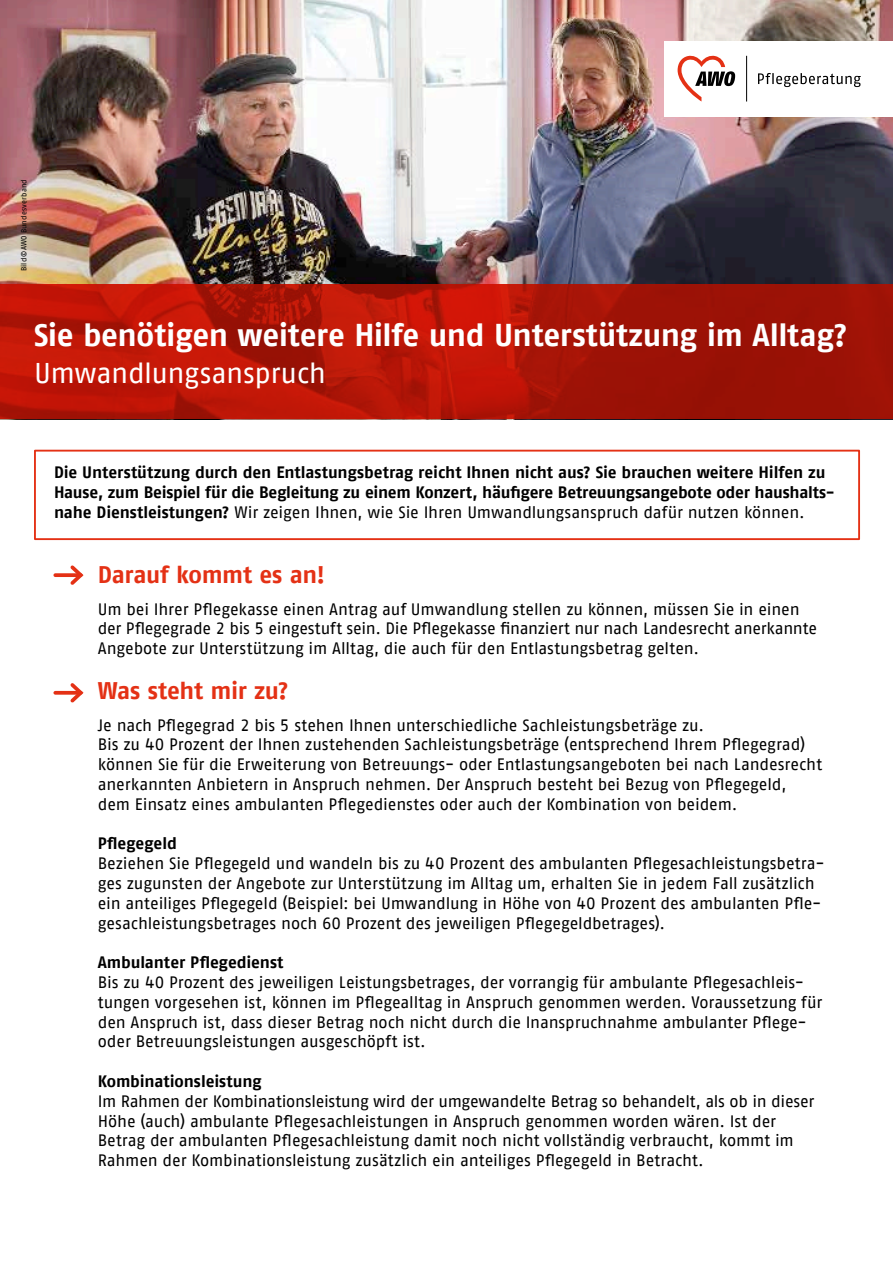
<style>
.page{position:relative;width:893px;height:1263px;background:#fff}
.page>*{position:absolute;margin:0;border:0;box-sizing:border-box;transform-origin:0 0}
.t1{font:700 31.5px "AWO Fago Office";letter-spacing:-.01em;color:#fff}
.t2{font:28.5px "AWO Fago Office";letter-spacing:-.02em;color:#fff}
.t3{font:700 24px "AWO Fago Office";letter-spacing:-.015em;color:#e43115}
.t4{font:16.5px/19.8px "AWO Fago Office";letter-spacing:-.01em;color:#000}
.t5{font:700 16.5px/19.8px "AWO Fago Office";letter-spacing:-.01em;color:#000}
.t6{font:7.5px "AWO Fago Office";letter-spacing:.015em;color:#000}
.s1{font-weight:400}
</style>
<div class="page">
<img style="left:0;top:0;width:893px;height:285px">
<svg style="left:0;top:285px;width:893px;height:134px;background:#af1406"></svg>
<div style="left:664px;top:41px;width:229px;height:75px;background:#fff"></div>
<hr style="left:746px;top:56px;width:1px;height:46px;background:#000">
<svg style="left:758px;top:73px;width:103px;height:14px"></svg>
<svg style="left:678px;top:55px;width:57px;height:47px"></svg>
<div style="left:34px;top:450px;width:826px;height:90px;border:2px solid #e43115"></div>
<svg style="left:55px;top:573px;width:12px;height:4px"></svg>
<svg style="left:67px;top:565px;width:17px;height:20px"></svg>
<svg style="left:55px;top:691px;width:12px;height:4px"></svg>
<svg style="left:67px;top:683px;width:17px;height:20px"></svg>
<p class="t6" style="left:20px;top:271px;width:94px;rotate:-90deg">Bild©AWO Bundesverband</p>
<h1 class="t1" style="left:34px;top:316px;width:815px">Sie benötigen weitere Hilfe und Unterstützung im Alltag?</h1>
<h2 class="t2" style="left:34px;top:357px;width:293px">Umwandlungsanspruch</h2>
<p class="t5" style="left:54px;top:462px;width:782px">Die Unterstützung durch den Entlastungsbetrag reicht Ihnen nicht aus? Sie brauchen weitere Hilfen zu<br>Hause, zum Beispiel für die Begleitung zu einem Konzert, häufigere Betreuungsangebote oder haushalts&shy;nahe Dienstleistungen? <span class="s1">Wir zeigen Ihnen, wie Sie Ihren Umwandlungsanspruch dafür nutzen können.</span></p>
<h3 class="t3" style="left:98px;top:560px;width:229px">Darauf kommt es an!</h3>
<p class="t4" style="left:98px;top:599px;width:721px">Um bei Ihrer Pflegekasse einen Antrag auf Umwandlung stellen zu können, müssen Sie in einen der Pflegegrade 2 bis 5 eingestuft sein. Die Pflegekasse finanziert nur nach Landesrecht anerkannte<br>Angebote zur Unterstützung im Alltag, die auch für den Entlastungsbetrag gelten.</p>
<h3 class="t3" style="left:98px;top:677px;width:192px">Was steht mir zu?</h3>
<p class="t4" style="left:98px;top:715px;width:726px">Je nach Pflegegrad 2 bis 5 stehen Ihnen unterschiedliche Sachleistungsbeträge zu.<br>Bis zu 40 Prozent der Ihnen zustehenden Sachleistungsbeträge (entsprechend Ihrem Pflegegrad) können Sie für die Erweiterung von Betreuungs- oder Entlastungsangeboten bei nach Landesrecht anerkannten Anbietern in Anspruch nehmen. Der Anspruch besteht bei Bezug von Pflegegeld, dem Einsatz eines ambulanten Pflegedienstes oder auch der Kombination von beidem.</p>
<p class="t5" style="left:98px;top:833px;width:81px">Pflegegeld</p>
<p class="t4" style="left:98px;top:853px;width:728px">Beziehen Sie Pflegegeld und wandeln bis zu 40 Prozent des ambulanten Pflegesachleistungsbetra&shy;ges zugunsten der Angebote zur Unterstützung im Alltag um, erhalten Sie in jedem Fall zusätzlich ein anteiliges Pflegegeld (Beispiel: bei Umwandlung in Höhe von 40 Prozent des ambulanten Pfle&shy;gesachleistungsbetrages noch 60 Prozent des jeweiligen Pflegegeldbetrages).</p>
<p class="t5" style="left:98px;top:952px;width:187px">Ambulanter Pflegedienst</p>
<p class="t4" style="left:98px;top:972px;width:726px">Bis zu 40 Prozent des jeweiligen Leistungsbetrages, der vorrangig für ambulante Pflegesachleis&shy;tungen vorgesehen ist, können im Pflegealltag in Anspruch genommen werden. Voraussetzung für den Anspruch ist, dass dieser Betrag noch nicht durch die Inanspruchnahme ambulanter Pflege&shy;oder Betreuungsleistungen ausgeschöpft ist.</p>
<p class="t5" style="left:98px;top:1071px;width:165px">Kombinationsleistung</p>
<p class="t4" style="left:98px;top:1091px;width:718px">Im Rahmen der Kombinationsleistung wird der umgewandelte Betrag so behandelt, als ob in dieser Höhe (auch) ambulante Pflegesachleistungen in Anspruch genommen worden wären. Ist der Betrag der ambulanten Pflegesachleistung damit noch nicht vollständig verbraucht, kommt im Rahmen der Kombinationsleistung zusätzlich ein anteiliges Pflegegeld in Betracht.</p>
</div>
